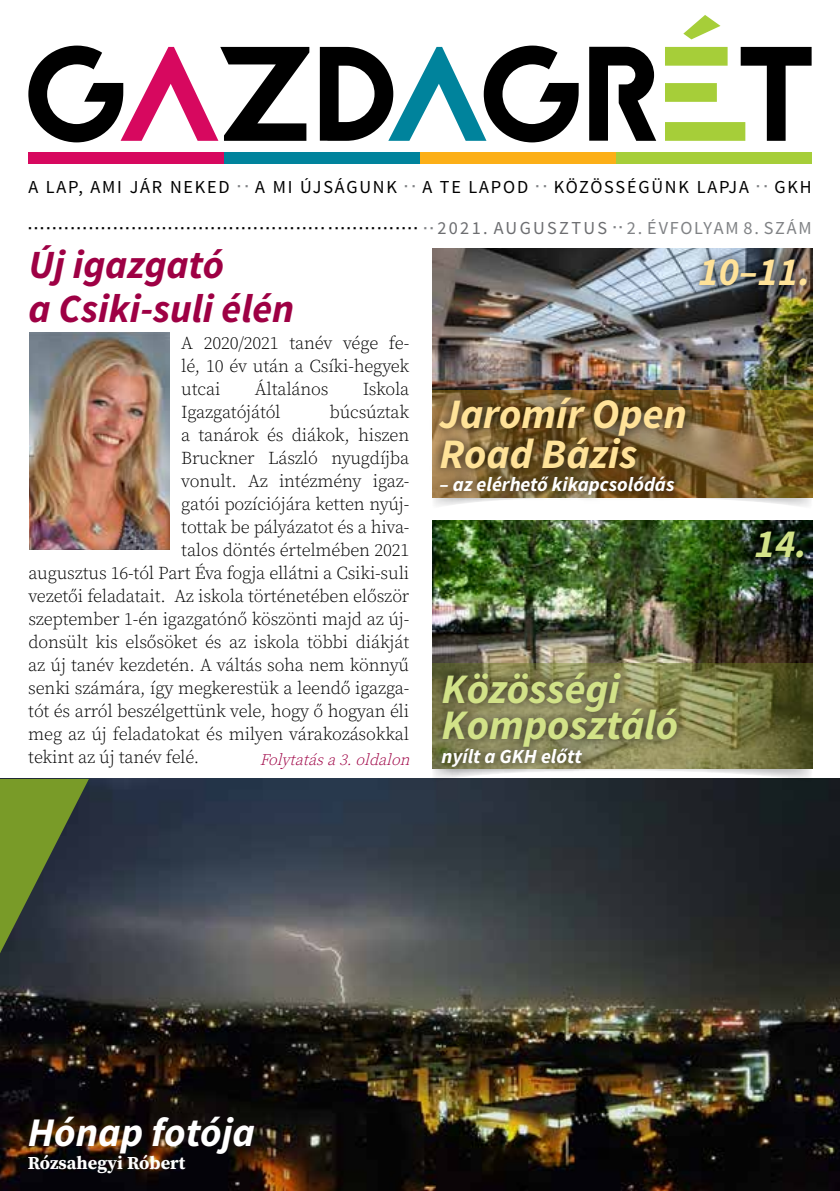
<style>
.page{position:relative;width:840px;height:1191px;background:#fff}
.page>*{position:absolute;margin:0;border:0;box-sizing:border-box;transform-origin:0 0}
.t1{font:italic 700 42px/40px "Source Sans Pro";color:#ffe298}
.t2{font:italic 700 42px/36px "Source Sans Pro";color:#d2e288}
.t3{font:italic 700 40.6px "Source Sans Pro";color:#fff}
.t4{font:italic 700 40px/44px "Source Sans Pro";color:#9e0044}
.t5{font:italic 700 40px "Source Sans Pro";color:#ffe298}
.t6{font:italic 700 40px "Source Sans Pro";color:#d2e288}
.t7{font:italic 700 20px "Source Sans Pro";color:#fff}
.t8{font:18.2px "Source Sans Pro";letter-spacing:.1em;color:#000}
.t9{font:700 18.2px "Source Serif Pro";color:#fff}
.t10{font:300 18px/23px "Source Serif Pro";letter-spacing:-.01em;color:#000;text-align:justify}
.t11{font:italic 300 16px "Source Serif Pro";color:#9e0044}
.t12{font:10.6px "Source Sans Pro";color:#000}
.s1{color:#808285}
.s2{font-size:18.2px;color:#6d6e71}
.s3{font-size:18.2px;color:#808285}
</style>
<div class="page">
<img style="left:0;top:779px;width:839px;height:412px">
<svg style="left:0;top:779px;width:89px;height:174px"></svg>
<div style="left:28px;top:152px;width:196px;height:12px;background:#d7085f"></div>
<div style="left:224px;top:152px;width:196px;height:12px;background:#00839c"></div>
<div style="left:420px;top:152px;width:195px;height:12px;background:#fcaf17"></div>
<div style="left:615px;top:152px;width:196px;height:12px;background:#a6ce39"></div>
<svg style="left:665px;top:15px;width:146px;height:126px"></svg>
<svg style="left:589px;top:47px;width:67px;height:94px"></svg>
<svg style="left:28px;top:46px;width:281px;height:96px"></svg>
<svg style="left:319px;top:46px;width:259px;height:96px"></svg>
<svg style="left:436px;top:497px;width:375px;height:9px"></svg>
<svg style="left:432px;top:769px;width:379px;height:14px"></svg>
<img style="left:29px;top:333px;width:141px;height:216px">
<img style="left:432px;top:249px;width:379px;height:141px">
<img style="left:432px;top:520px;width:379px;height:144px">
<div style="left:688px;top:248px;width:128px;height:48px;background:#000;opacity:.75"></div>
<div style="left:744px;top:520px;width:69px;height:48px;background:#000;opacity:.75"></div>
<svg style="left:695px;top:390px;width:116px;height:107px"></svg>
<svg style="left:686px;top:664px;width:125px;height:105px"></svg>
<div style="left:429px;top:388px;width:266px;height:116px;background:#000;opacity:.75"></div>
<div style="left:431px;top:662px;width:255px;height:115px;background:#000;opacity:.75"></div>
<p class="t8" style="left:28px;top:175px;width:784px">A LAP, AMI JÁR NEKED <sup>■</sup> <sup>■</sup> A MI ÚJSÁGUNK <sup>■</sup> <sup>■</sup> A TE LAPOD <sup>■</sup> <sup>■</sup> KÖZÖSSÉGÜNK LAPJA <sup>■</sup> <sup>■</sup> GKH</p>
<p class="t12" style="left:28px;top:221px;width:784px">■ ■ ■ ■ ■ ■ ■ ■ ■ ■ ■ ■ ■ ■ ■ ■ ■ ■ ■ ■ ■ ■ ■ ■ ■ ■ ■ ■ ■ ■ ■ ■ ■ ■ ■ ■ ■ ■ ■ ■ ■ ■ ■ ■ ■ ■ ■ ■ ■ ■ ■ ■ ■ ■ ■ ■ ■ ■ ■ ■ ■ ■ ■ ■ <span class="s1">■ ■</span> <span class="s2">2021. AUGUSZTUS</span> <span class="s1">■ ■</span> <span class="s3">2. ÉVFOLYAM 8. SZÁM</span></p>
<h3 class="t4" style="left:28px;top:243px;width:267px">Új igazgató<br>a Csiki-suli élén</h3>
<p class="t10" style="left:181px;top:332px;width:229px">A 2020/2021 tanév vége fe&shy;lé, 10 év után a Csíki-hegyek utcai</p>
<h3 class="t5" style="left:698px;top:246px;width:113px">10–11.</h3>
<p class="t10" style="left:255px;top:378px;width:75px">Általános</p>
<p class="t10" style="left:362px;top:378px;width:48px">Iskola</p>
<p class="t10" style="left:181px;top:401px;width:101px">Igazgatójától</p>
<p class="t10" style="left:329px;top:401px;width:81px">búcsúztak</p>
<p class="t10" style="left:181px;top:424px;width:229px">a tanárok és diákok, hiszen</p>
<p class="t10" style="left:181px;top:447px;width:229px">Bruckner László nyugdíjba</p>
<p class="t10" style="left:181px;top:470px;width:229px">vonult. Az intézmény igaz-</p>
<p class="t10" style="left:181px;top:493px;width:229px">gatói pozíciójára ketten nyúj-</p>
<p class="t10" style="left:181px;top:516px;width:229px">tottak be pályázatot és a hiva-</p>
<p class="t10" style="left:181px;top:539px;width:229px">talos döntés értelmében 2021</p>
<p class="t10" style="left:28px;top:562px;width:382px">augusztus 16-tól Part Éva fogja ellátni a Csiki-suli</p>
<p class="t10" style="left:28px;top:585px;width:382px">vezetői feladatait. Az iskola történetében először</p>
<p class="t10" style="left:28px;top:608px;width:382px">szeptember 1-én igazgatónő köszönti majd az új-</p>
<p class="t10" style="left:28px;top:631px;width:382px">donsült kis elsősöket és az iskola többi diákját</p>
<p class="t10" style="left:28px;top:654px;width:382px">az új tanév kezdetén. A váltás soha nem könnyű</p>
<p class="t10" style="left:28px;top:677px;width:382px">senki számára, így megkerestük a leendő igazga-</p>
<p class="t10" style="left:28px;top:700px;width:382px">tót és arról beszélgettünk vele, hogy ő hogyan éli</p>
<p class="t10" style="left:28px;top:723px;width:382px">meg az új feladatokat és milyen várakozásokkal</p>
<p class="t10" style="left:28px;top:746px;width:172px">tekint az új tanév felé.</p>
<p class="t11" style="left:259px;top:749px;width:156px">Folytatása3.oldalon</p>
<h1 class="t1" style="left:439px;top:394px;width:249px">Jaromír Open<br>Road Bázis</h1>
<p class="t7" style="left:439px;top:471px;width:236px">– az elérhető kikapcsolódás</p>
<h3 class="t6" style="left:754px;top:518px;width:54px">14.</h3>
<h1 class="t2" style="left:441px;top:671px;width:238px">Közösségi<br>Komposztáló</h1>
<p class="t7" style="left:441px;top:743px;width:142px">nyílt a GKH előtt</p>
<h2 class="t3" style="left:28px;top:1107px;width:229px">Hónap fotója</h2>
<p class="t9" style="left:28px;top:1150px;width:159px">Rózsahegyi Róbert</p>
</div>
